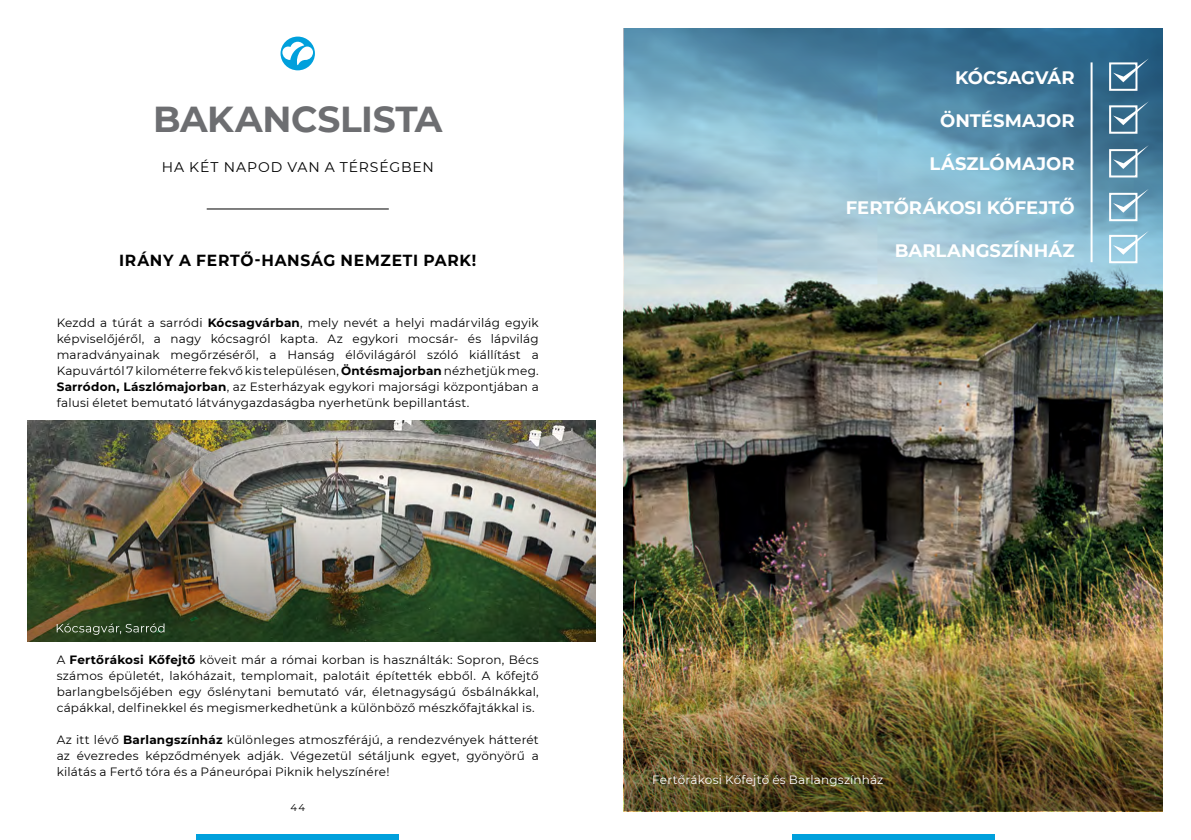
<style>
.page{position:relative;width:1191px;height:840px;background:#fff}
.page>*{position:absolute;margin:0;border:0;box-sizing:border-box;transform-origin:0 0}
.t1{font:700 36px "Montserrat";letter-spacing:-.01em;color:#6d6e71}
.t2{font:700 18px "Montserrat";color:#fff}
.t3{font:700 16px "Montserrat";letter-spacing:.05em;color:#000}
.t4{font:14px "Montserrat";letter-spacing:.065em;color:#000}
.t5{font:12px/16px "Montserrat";letter-spacing:.015em;color:#000;text-align:justify}
.t6{font:12px "Montserrat";letter-spacing:.015em;color:#fff}
.t7{font:10px "Montserrat";color:#000}
.s1{font-weight:700}
</style>
<div class="page">
<div style="left:792px;top:833px;width:202px;height:6px;background:#00a0dc"></div>
<div style="left:197px;top:833px;width:202px;height:6px;background:#00a0dc"></div>
<img style="left:624px;top:562px;width:538px;height:77px">
<img style="left:624px;top:28px;width:538px;height:534px">
<div style="left:1109px;top:62px;width:28px;height:29px;border:2px solid #fff"></div>
<svg style="left:1113px;top:58px;width:35px;height:24px"></svg>
<div style="left:1109px;top:105px;width:28px;height:29px;border:2px solid #fff"></div>
<svg style="left:1113px;top:101px;width:35px;height:24px"></svg>
<div style="left:1109px;top:149px;width:28px;height:28px;border:2px solid #fff"></div>
<svg style="left:1113px;top:145px;width:35px;height:24px"></svg>
<div style="left:1109px;top:193px;width:28px;height:28px;border:2px solid #fff"></div>
<svg style="left:1113px;top:189px;width:35px;height:23px"></svg>
<hr style="left:207px;top:208px;width:182px;height:1px;background:#000">
<div style="left:280px;top:37px;width:35px;height:33px;background:#00a0dc;border-radius:50%"></div>
<svg style="left:282px;top:42px;width:31px;height:23px"></svg>
<div style="left:1109px;top:235px;width:28px;height:28px;border:2px solid #fff"></div>
<svg style="left:1113px;top:231px;width:35px;height:23px"></svg>
<hr style="left:1090px;top:62px;width:2px;height:200px;background:#fff">
<img style="left:27px;top:420px;width:568px;height:51px">
<img style="left:624px;top:639px;width:538px;height:171px">
<img style="left:27px;top:471px;width:568px;height:170px">
<svg style="left:57px;top:623px;width:107px;height:11px"></svg>
<h1 class="t1" style="left:153px;top:93px;width:291px">BAKANCSLISTA</h1>
<p class="t4" style="left:162px;top:157px;width:274px">HA KÉT NAPOD VAN A TÉRSÉGBEN</p>
<h3 class="t3" style="left:119px;top:248px;width:359px">IRÁNY A FERTŐ-HANSÁG NEMZETI PARK!</h3>
<p class="t5" style="left:57px;top:314px;width:483px">Kezdd a túrát a sarródi <span class="s1">Kócsagvárban</span>, mely nevét a helyi madárvilág egyik képviselőjéről, a nagy kócsagról kapta. Az egykori mocsár- és lápvilág maradványainak megőrzéséről, a Hanság élővilágáról szóló kiállítást a Kapuvártól 7 kilométerre fekvő kis településen, <span class="s1">Öntésmajorban</span> nézhetjük meg.<br><span class="s1">Sarródon, Lászlómajorban</span>, az Esterházyak egykori majorsági központjában a falusi életet bemutató látványgazdaságba nyerhetünk bepillantást.</p>
<p class="t5" style="left:57px;top:650px;width:483px">A <span class="s1">Fertőrákosi Kőfejtő</span> köveit már a római korban is használták: Sopron, Bécs számos épületét, lakóházait, templomait, palotáit építették ebből. A kőfejtő barlangbelsőjében egy őslénytani bemutató vár, életnagyságú ősbálnákkal, cápákkal, delfinekkel és megismerkedhetünk a különböző mészkőfajtákkal is.</p>
<p class="t5" style="left:57px;top:730px;width:483px">Az itt lévő <span class="s1">Barlangszínház</span> különleges atmoszférájú, a rendezvények hátterét az évezredes képződmények adják. Végezetül sétáljunk egyet, gyönyörű a kilátás a Fertő tóra és a Páneurópai Piknik helyszínére!</p>
<p class="t7" style="left:290px;top:800px;width:16px">44</p>
<h2 class="t2" style="left:955px;top:64px;width:121px">KÓCSAGVÁR</h2>
<h2 class="t2" style="left:940px;top:108px;width:136px">ÖNTÉSMAJOR</h2>
<h2 class="t2" style="left:929px;top:151px;width:147px">LÁSZLÓMAJOR</h2>
<h2 class="t2" style="left:845px;top:194px;width:230px">FERTŐRÁKOSI KŐFEJTŐ</h2>
<h2 class="t2" style="left:894px;top:237px;width:181px">BARLANGSZÍNHÁZ</h2>
<p class="t6" style="left:652px;top:770px;width:233px">Fertőrákosi Kőfejtő és Barlangszínház</p>
</div>
